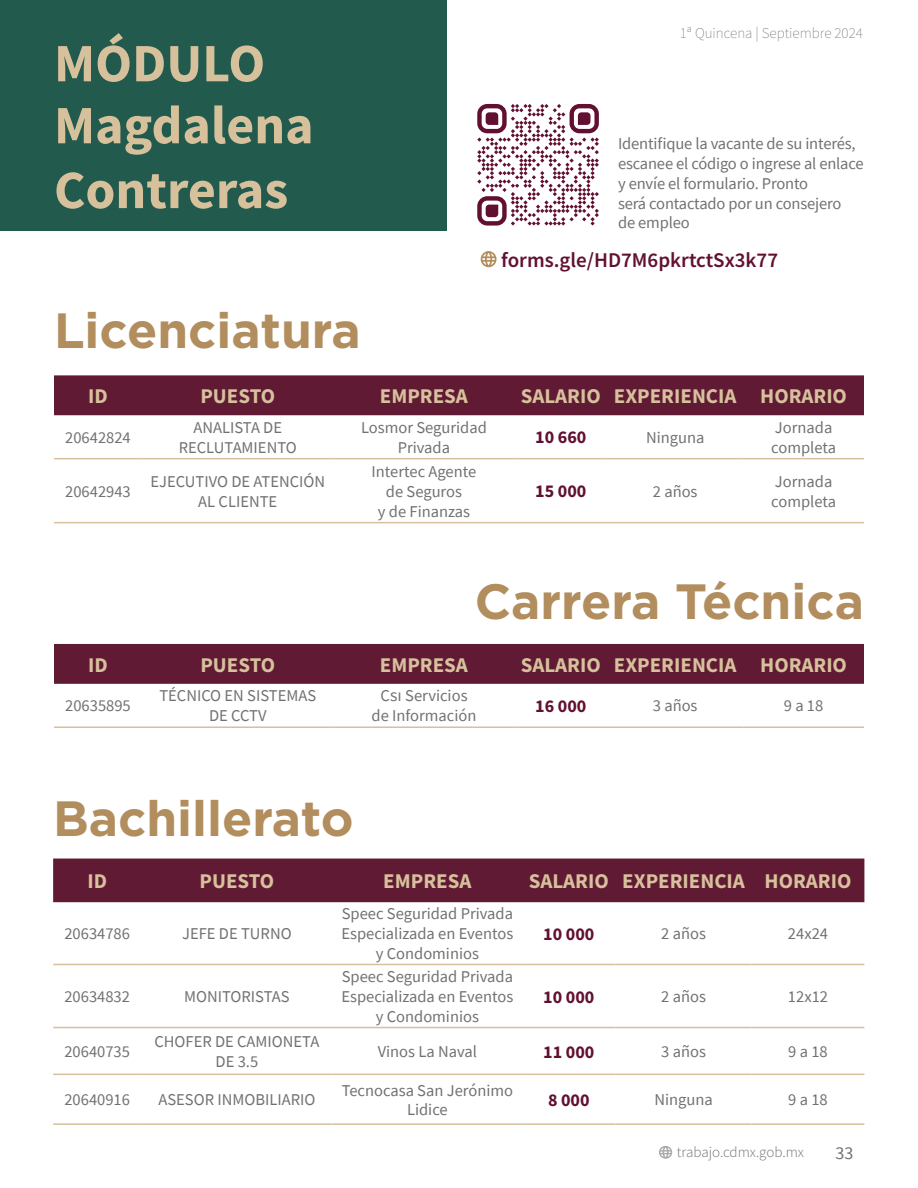
<style>
.page{position:relative;width:918px;height:1188px;background:#fff}
.page>*{position:absolute;margin:0;border:0;box-sizing:border-box;transform-origin:0 0}
.t1{font:700 54px/64.8px "Source Sans Pro";color:#d6c19c}
.t2{font:700 49.5px "Gotham";color:#b28d5d}
.t3{font:700 21px "Source Sans Pro";color:#d6c19c}
.t4{font:600 21px "Source Sans Pro";color:#621031}
.t5{font:700 18px "Source Sans Pro";color:#621031}
.t6{font:18px "Source Sans Pro";color:#707271}
.t7{font:16.5px/19.8px "Source Sans Pro";color:#707271;text-align:center}
.t8{font:200 15px "Source Sans Pro";color:#707271}
.t9{font:300 15px "Source Sans Pro";color:#717371}
</style>
<div class="page">
<svg style="left:659px;top:1146px;width:13px;height:13px"></svg>
<div style="left:53px;top:859px;width:811px;height:43px;background:#611a34"></div>
<hr style="left:53px;top:964px;width:88px;height:1px;background:#d6c19c">
<hr style="left:141px;top:964px;width:192px;height:1px;background:#d6c19c">
<hr style="left:333px;top:964px;width:189px;height:1px;background:#d6c19c">
<hr style="left:522px;top:964px;width:94px;height:1px;background:#d6c19c">
<hr style="left:616px;top:964px;width:136px;height:1px;background:#d6c19c">
<hr style="left:752px;top:964px;width:112px;height:1px;background:#d6c19c">
<hr style="left:53px;top:1027px;width:88px;height:1px;background:#d6c19c">
<hr style="left:141px;top:1027px;width:192px;height:1px;background:#d6c19c">
<hr style="left:333px;top:1027px;width:189px;height:1px;background:#d6c19c">
<hr style="left:522px;top:1027px;width:94px;height:1px;background:#d6c19c">
<hr style="left:616px;top:1027px;width:136px;height:1px;background:#d6c19c">
<hr style="left:752px;top:1027px;width:112px;height:1px;background:#d6c19c">
<hr style="left:53px;top:1074px;width:88px;height:1px;background:#d6c19c">
<hr style="left:141px;top:1074px;width:192px;height:1px;background:#d6c19c">
<hr style="left:333px;top:1074px;width:189px;height:1px;background:#d6c19c">
<hr style="left:522px;top:1074px;width:94px;height:1px;background:#d6c19c">
<hr style="left:616px;top:1074px;width:136px;height:1px;background:#d6c19c">
<hr style="left:752px;top:1074px;width:112px;height:1px;background:#d6c19c">
<hr style="left:53px;top:1123px;width:88px;height:2px;background:#d6c19c">
<hr style="left:141px;top:1123px;width:192px;height:2px;background:#d6c19c">
<hr style="left:333px;top:1123px;width:189px;height:2px;background:#d6c19c">
<hr style="left:522px;top:1123px;width:94px;height:2px;background:#d6c19c">
<hr style="left:616px;top:1123px;width:136px;height:2px;background:#d6c19c">
<hr style="left:752px;top:1123px;width:112px;height:2px;background:#d6c19c">
<div style="left:54px;top:375px;width:810px;height:40px;background:#611a34"></div>
<hr style="left:54px;top:458px;width:88px;height:1px;background:#d6c19c">
<hr style="left:142px;top:458px;width:191px;height:1px;background:#d6c19c">
<hr style="left:333px;top:458px;width:181px;height:1px;background:#d6c19c">
<hr style="left:514px;top:458px;width:93px;height:1px;background:#d6c19c">
<hr style="left:607px;top:458px;width:136px;height:1px;background:#d6c19c">
<hr style="left:743px;top:458px;width:121px;height:1px;background:#d6c19c">
<hr style="left:54px;top:522px;width:88px;height:1px;background:#d6c19c">
<hr style="left:142px;top:522px;width:191px;height:1px;background:#d6c19c">
<hr style="left:333px;top:522px;width:181px;height:1px;background:#d6c19c">
<hr style="left:514px;top:522px;width:93px;height:1px;background:#d6c19c">
<hr style="left:607px;top:522px;width:136px;height:1px;background:#d6c19c">
<hr style="left:743px;top:522px;width:121px;height:1px;background:#d6c19c">
<div style="left:54px;top:644px;width:810px;height:40px;background:#611a34"></div>
<hr style="left:54px;top:726px;width:88px;height:2px;background:#d6c19c">
<hr style="left:142px;top:726px;width:191px;height:2px;background:#d6c19c">
<hr style="left:333px;top:726px;width:181px;height:2px;background:#d6c19c">
<hr style="left:514px;top:726px;width:93px;height:2px;background:#d6c19c">
<hr style="left:607px;top:726px;width:136px;height:2px;background:#d6c19c">
<hr style="left:743px;top:726px;width:121px;height:2px;background:#d6c19c">
<div style="left:0;top:0;width:447px;height:231px;background:#225b4e"></div>
<svg style="left:477px;top:104px;width:122px;height:122px"></svg>
<svg style="left:481px;top:251px;width:16px;height:16px"></svg>
<p class="t1" style="left:54px;top:30px;width:213px">MÓDULO</p>
<p class="t1" style="left:54px;top:92px;width:261px">Magdalena<br>Contreras</p>
<p class="t2" style="left:54px;top:298px;width:308px">Licenciatura</p>
<p class="t8" style="left:680px;top:24px;width:184px">1ᵃ Quincena | Septiembre 2024</p>
<p class="t7" style="left:618px;top:134px;width:239px">Identifique la vacante de su interés,</p>
<p class="t7" style="left:618px;top:154px;width:247px">escanee el código o ingrese al enlace</p>
<p class="t7" style="left:618px;top:173px;width:192px">y envíe el formulario. Pronto</p>
<p class="t7" style="left:618px;top:193px;width:225px">será contactado por un consejero</p>
<p class="t7" style="left:618px;top:213px;width:73px">de empleo</p>
<p class="t4" style="left:501px;top:246px;width:278px">forms.gle/HD7M6pkrtctSx3k77</p>
<p class="t3" style="left:88px;top:382px;width:21px">ID</p>
<p class="t3" style="left:200px;top:382px;width:76px">PUESTO</p>
<p class="t3" style="left:380px;top:382px;width:90px">EMPRESA</p>
<p class="t3" style="left:521px;top:382px;width:82px">SALARIO</p>
<p class="t3" style="left:614px;top:382px;width:124px">EXPERIENCIA</p>
<p class="t3" style="left:760px;top:382px;width:88px">HORARIO</p>
<p class="t7" style="left:65px;top:427px;width:67px">20642824</p>
<p class="t7" style="left:179px;top:417px;width:119px">ANALISTA DE<br>RECLUTAMIENTO</p>
<p class="t7" style="left:361px;top:417px;width:127px">Losmor Seguridad<br>Privada</p>
<p class="t5" style="left:535px;top:425px;width:53px">10 660</p>
<p class="t7" style="left:646px;top:427px;width:60px">Ninguna</p>
<p class="t7" style="left:771px;top:417px;width:66px;text-align:left">Jornada completa</p>
<p class="t7" style="left:65px;top:481px;width:67px">20642943</p>
<p class="t7" style="left:150px;top:471px;width:176px">EJECUTIVO DE ATENCIÓN<br>AL CLIENTE</p>
<p class="t7" style="left:372px;top:462px;width:106px">Intertec Agente</p>
<p class="t5" style="left:535px;top:479px;width:53px">15 000</p>
<p class="t7" style="left:653px;top:481px;width:46px">2 años</p>
<p class="t7" style="left:771px;top:471px;width:66px;text-align:left">Jornada completa</p>
<p class="t7" style="left:386px;top:481px;width:78px">de Seguros</p>
<p class="t7" style="left:378px;top:501px;width:94px">y de Finanzas</p>
<p class="t2" style="left:475px;top:568px;width:391px">Carrera Técnica</p>
<p class="t3" style="left:88px;top:651px;width:21px">ID</p>
<p class="t3" style="left:200px;top:651px;width:76px">PUESTO</p>
<p class="t3" style="left:380px;top:651px;width:90px">EMPRESA</p>
<p class="t3" style="left:521px;top:651px;width:82px">SALARIO</p>
<p class="t3" style="left:614px;top:651px;width:124px">EXPERIENCIA</p>
<p class="t3" style="left:760px;top:651px;width:88px">HORARIO</p>
<p class="t7" style="left:65px;top:696px;width:67px">20635895</p>
<p class="t7" style="left:159px;top:686px;width:158px">TÉCNICO EN SISTEMAS</p>
<p class="t7" style="left:209px;top:706px;width:59px">DE CCTV</p>
<p class="t7" style="left:380px;top:686px;width:89px">Csi Servicios</p>
<p class="t7" style="left:372px;top:706px;width:106px">de Información</p>
<p class="t5" style="left:535px;top:694px;width:53px">16 000</p>
<p class="t7" style="left:653px;top:696px;width:46px">3 años</p>
<p class="t7" style="left:784px;top:696px;width:41px">9 a 18</p>
<p class="t2" style="left:53px;top:786px;width:302px">Bachillerato</p>
<p class="t3" style="left:87px;top:867px;width:21px">ID</p>
<p class="t3" style="left:200px;top:867px;width:76px">PUESTO</p>
<p class="t3" style="left:383px;top:867px;width:90px">EMPRESA</p>
<p class="t3" style="left:529px;top:867px;width:82px">SALARIO</p>
<p class="t3" style="left:622px;top:867px;width:124px">EXPERIENCIA</p>
<p class="t3" style="left:765px;top:867px;width:88px">HORARIO</p>
<p class="t7" style="left:64px;top:924px;width:67px">20634786</p>
<p class="t7" style="left:182px;top:924px;width:111px">JEFE DE TURNO</p>
<p class="t7" style="left:341px;top:904px;width:173px;text-align:left">Speec Seguridad Privada<br>Especializada en Eventos</p>
<p class="t7" style="left:376px;top:943px;width:105px">y Condominios</p>
<p class="t5" style="left:543px;top:922px;width:53px">10 000</p>
<p class="t7" style="left:661px;top:924px;width:46px">2 años</p>
<p class="t7" style="left:788px;top:924px;width:42px">24x24</p>
<p class="t7" style="left:64px;top:987px;width:67px">20634832</p>
<p class="t7" style="left:184px;top:987px;width:107px">MONITORISTAS</p>
<p class="t7" style="left:341px;top:967px;width:173px;text-align:left">Speec Seguridad Privada<br>Especializada en Eventos</p>
<p class="t7" style="left:376px;top:1007px;width:105px">y Condominios</p>
<p class="t5" style="left:543px;top:985px;width:53px">10 000</p>
<p class="t7" style="left:661px;top:987px;width:46px">2 años</p>
<p class="t7" style="left:788px;top:987px;width:42px">12x12</p>
<p class="t7" style="left:64px;top:1042px;width:67px">20640735</p>
<p class="t7" style="left:154px;top:1032px;width:167px">CHOFER DE CAMIONETA<br>DE 3.5</p>
<p class="t7" style="left:378px;top:1042px;width:101px">Vinos La Naval</p>
<p class="t5" style="left:543px;top:1040px;width:53px">11 000</p>
<p class="t7" style="left:661px;top:1042px;width:46px">3 años</p>
<p class="t7" style="left:788px;top:1042px;width:41px">9 a 18</p>
<p class="t7" style="left:64px;top:1090px;width:67px">20640916</p>
<p class="t7" style="left:158px;top:1090px;width:158px">ASESOR INMOBILIARIO</p>
<p class="t7" style="left:342px;top:1080px;width:173px">Tecnocasa San Jerónimo<br>Lidice</p>
<p class="t5" style="left:548px;top:1088px;width:43px">8 000</p>
<p class="t7" style="left:654px;top:1090px;width:60px">Ninguna</p>
<p class="t7" style="left:788px;top:1090px;width:41px">9 a 18</p>
<p class="t9" style="left:677px;top:1143px;width:129px">trabajo.cdmx.gob.mx</p>
<p class="t6" style="left:835px;top:1142px;width:19px">33</p>
</div>
